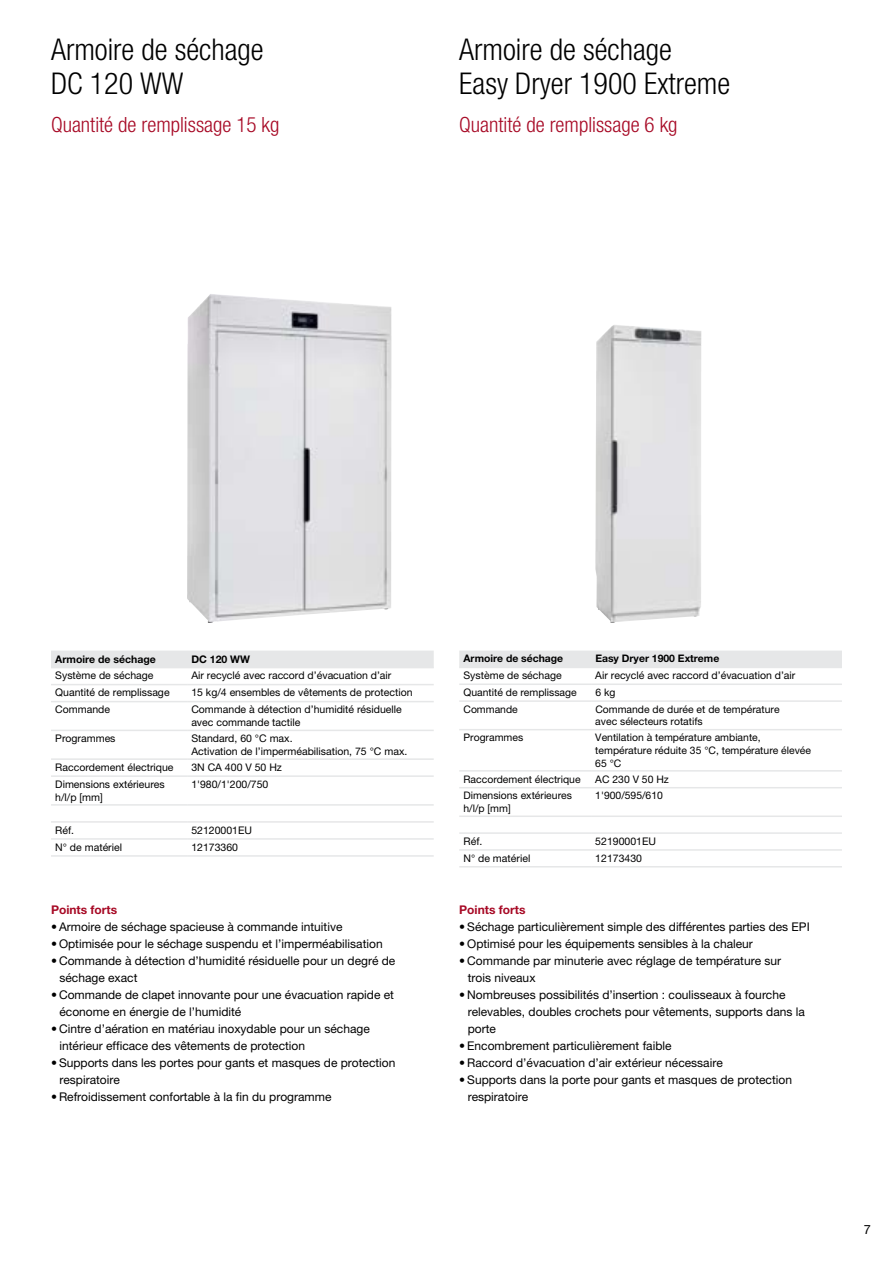
<style>
.page{position:relative;width:893px;height:1263px;background:#fff}
.page>*{position:absolute;margin:0;border:0;box-sizing:border-box;transform-origin:0 0}
.t1{font:300 condensed 30px/34px "Helvetica Neue LTW1 G";color:#000}
.t2{font:300 condensed 21px "Helvetica Neue LTW1 G";color:#a70925}
.t3{font:12.75px "Helvetica Neue LTW1 G";color:#000}
.t4{font:12px/17px "Helvetica Neue LTW1 G";color:#000}
.t5{font:700 12px "Helvetica Neue LTW1 G";color:#a70925}
.t6{font:10.5px/12.8px "Helvetica Neue LTW1 G";color:#000}
.t7{font:700 10.5px "Helvetica Neue LTW1 G";color:#000}
.t8{font:10.35px/12.6px "Helvetica Neue LTW1 G";color:#000}
.t9{font:700 10.35px "Helvetica Neue LTW1 G";color:#000}
</style>
<div class="page">
<div style="left:51px;top:651px;width:383px;height:16px;background:#e6e7e8"></div>
<hr style="left:51px;top:667px;width:136px;height:1px;background:#e6e7e8">
<hr style="left:51px;top:684px;width:136px;height:1px;background:#e6e7e8">
<hr style="left:51px;top:701px;width:136px;height:1px;background:#e6e7e8">
<hr style="left:51px;top:775px;width:136px;height:2px;background:#e6e7e8">
<hr style="left:187px;top:775px;width:247px;height:2px;background:#e6e7e8">
<hr style="left:187px;top:667px;width:247px;height:1px;background:#e6e7e8">
<hr style="left:187px;top:684px;width:247px;height:1px;background:#e6e7e8">
<hr style="left:187px;top:701px;width:247px;height:1px;background:#e6e7e8">
<hr style="left:51px;top:730px;width:136px;height:1px;background:#e6e7e8">
<hr style="left:187px;top:730px;width:247px;height:1px;background:#e6e7e8">
<hr style="left:51px;top:758px;width:136px;height:2px;background:#e6e7e8">
<hr style="left:187px;top:758px;width:247px;height:2px;background:#e6e7e8">
<hr style="left:51px;top:804px;width:136px;height:2px;background:#e6e7e8">
<hr style="left:187px;top:804px;width:247px;height:2px;background:#e6e7e8">
<hr style="left:51px;top:821px;width:136px;height:2px;background:#e6e7e8">
<hr style="left:187px;top:821px;width:247px;height:2px;background:#e6e7e8">
<hr style="left:51px;top:838px;width:136px;height:2px;background:#e6e7e8">
<hr style="left:187px;top:838px;width:247px;height:2px;background:#e6e7e8">
<hr style="left:51px;top:855px;width:136px;height:2px;background:#e6e7e8">
<hr style="left:187px;top:855px;width:247px;height:2px;background:#e6e7e8">
<div style="left:459px;top:651px;width:383px;height:16px;background:#e6e7e8"></div>
<hr style="left:459px;top:667px;width:132px;height:1px;background:#e6e7e8">
<hr style="left:459px;top:683px;width:132px;height:2px;background:#e6e7e8">
<hr style="left:591px;top:667px;width:251px;height:1px;background:#e6e7e8">
<hr style="left:591px;top:683px;width:251px;height:2px;background:#e6e7e8">
<hr style="left:459px;top:832px;width:132px;height:2px;background:#e6e7e8">
<hr style="left:591px;top:832px;width:251px;height:2px;background:#e6e7e8">
<hr style="left:459px;top:849px;width:132px;height:2px;background:#e6e7e8">
<hr style="left:591px;top:849px;width:251px;height:2px;background:#e6e7e8">
<hr style="left:459px;top:866px;width:132px;height:1px;background:#e6e7e8">
<hr style="left:591px;top:866px;width:251px;height:1px;background:#e6e7e8">
<hr style="left:459px;top:700px;width:132px;height:2px;background:#e6e7e8">
<hr style="left:591px;top:700px;width:251px;height:2px;background:#e6e7e8">
<hr style="left:459px;top:729px;width:132px;height:1px;background:#e6e7e8">
<hr style="left:591px;top:729px;width:251px;height:1px;background:#e6e7e8">
<hr style="left:459px;top:770px;width:132px;height:2px;background:#e6e7e8">
<hr style="left:591px;top:770px;width:251px;height:2px;background:#e6e7e8">
<hr style="left:459px;top:787px;width:132px;height:1px;background:#e6e7e8">
<hr style="left:591px;top:787px;width:251px;height:1px;background:#e6e7e8">
<hr style="left:459px;top:815px;width:132px;height:2px;background:#e6e7e8">
<hr style="left:591px;top:815px;width:251px;height:2px;background:#e6e7e8">
<img style="left:187px;top:294px;width:205px;height:329px">
<img style="left:595px;top:325px;width:107px;height:298px">
<h1 class="t1" style="left:51px;top:32px;width:214px">Armoire de séchage<br>DC 120 WW</h1>
<h2 class="t2" style="left:51px;top:112px;width:230px">Quantité de remplissage 15 kg</h2>
<h1 class="t1" style="left:459px;top:32px;width:272px">Armoire de séchage<br>Easy Dryer 1900 Extreme</h1>
<h2 class="t2" style="left:459px;top:112px;width:220px">Quantité de remplissage 6 kg</h2>
<p class="t7" style="left:55px;top:653px;width:102px">Armoire de séchage</p>
<p class="t7" style="left:191px;top:653px;width:60px">DC 120 WW</p>
<p class="t6" style="left:55px;top:669px;width:100px">Système de séchage</p>
<p class="t6" style="left:191px;top:669px;width:202px">Air recyclé avec raccord d’évacuation d’air</p>
<p class="t6" style="left:55px;top:686px;width:116px">Quantité de remplissage</p>
<p class="t6" style="left:191px;top:686px;width:223px">15 kg/4 ensembles de vêtements de protection</p>
<p class="t6" style="left:55px;top:703px;width:56px">Commande</p>
<p class="t6" style="left:191px;top:703px;width:212px">Commande à détection d’humidité résiduelle avec commande tactile</p>
<p class="t6" style="left:55px;top:732px;width:62px">Programmes</p>
<p class="t6" style="left:191px;top:732px;width:218px">Standard, 60 °C max.<br>Activation de l’imperméabilisation, 75 °C max.</p>
<p class="t6" style="left:55px;top:761px;width:120px">Raccordement électrique</p>
<p class="t6" style="left:191px;top:761px;width:92px">3N CA 400 V 50 Hz</p>
<p class="t6" style="left:55px;top:778px;width:111px">Dimensions extérieures h/l/p [mm]</p>
<p class="t6" style="left:191px;top:778px;width:79px">1'980/1'200/750</p>
<p class="t6" style="left:55px;top:823px;width:20px">Réf.</p>
<p class="t6" style="left:191px;top:823px;width:62px">52120001EU</p>
<p class="t6" style="left:55px;top:840px;width:68px">N° de matériel</p>
<p class="t6" style="left:191px;top:840px;width:48px">12173360</p>
<p class="t5" style="left:51px;top:902px;width:68px">Points forts</p>
<p class="t4" style="left:51px;top:918px;width:293px">• Armoire de séchage spacieuse à commande intuitive</p>
<p class="t4" style="left:51px;top:935px;width:333px">• Optimisée pour le séchage suspendu et l’imperméabilisation</p>
<p class="t4" style="left:60px;top:952px;width:337px;text-indent:-9px">• Commande à détection d’humidité résiduelle pour un degré de séchage exact</p>
<p class="t4" style="left:60px;top:986px;width:336px;text-indent:-9px">• Commande de clapet innovante pour une évacuation rapide et économe en énergie de l’humidité</p>
<p class="t4" style="left:60px;top:1020px;width:312px;text-indent:-9px">• Cintre d’aération en matériau inoxydable pour un séchage intérieur efficace des vêtements de protection</p>
<p class="t4" style="left:60px;top:1054px;width:337px;text-indent:-9px">• Supports dans les portes pour gants et masques de protection respiratoire</p>
<p class="t4" style="left:51px;top:1088px;width:282px">• Refroidissement confortable à la fin du programme</p>
<p class="t9" style="left:463px;top:652px;width:101px">Armoire de séchage</p>
<p class="t9" style="left:595px;top:652px;width:126px">Easy Dryer 1900 Extreme</p>
<p class="t6" style="left:463px;top:669px;width:100px">Système de séchage</p>
<p class="t6" style="left:595px;top:669px;width:202px">Air recyclé avec raccord d’évacuation d’air</p>
<p class="t8" style="left:463px;top:686px;width:115px">Quantité de remplissage</p>
<p class="t8" style="left:595px;top:686px;width:22px">6 kg</p>
<p class="t8" style="left:463px;top:703px;width:56px">Commande</p>
<p class="t8" style="left:595px;top:703px;width:186px">Commande de durée et de température avec sélecteurs rotatifs</p>
<p class="t8" style="left:463px;top:731px;width:61px">Programmes</p>
<p class="t8" style="left:595px;top:731px;width:217px">Ventilation à température ambiante, température réduite 35 °C, température élevée<br>65 °C</p>
<p class="t8" style="left:463px;top:772px;width:119px">Raccordement électrique</p>
<p class="t8" style="left:595px;top:772px;width:75px">AC 230 V 50 Hz</p>
<p class="t8" style="left:463px;top:789px;width:110px">Dimensions extérieures h/l/p [mm]</p>
<p class="t8" style="left:595px;top:789px;width:69px">1'900/595/610</p>
<p class="t6" style="left:463px;top:835px;width:20px">Réf.</p>
<p class="t6" style="left:595px;top:835px;width:62px">52190001EU</p>
<p class="t6" style="left:463px;top:851px;width:68px">N° de matériel</p>
<p class="t6" style="left:595px;top:851px;width:48px">12173430</p>
<p class="t5" style="left:459px;top:902px;width:68px">Points forts</p>
<p class="t4" style="left:459px;top:918px;width:352px">• Séchage particulièrement simple des différentes parties des EPI</p>
<p class="t4" style="left:459px;top:935px;width:295px">• Optimisé pour les équipements sensibles à la chaleur</p>
<p class="t4" style="left:468px;top:952px;width:315px;text-indent:-9px">• Commande par minuterie avec réglage de température sur trois niveaux</p>
<p class="t4" style="left:468px;top:986px;width:339px;text-indent:-9px">• Nombreuses possibilités d’insertion : coulisseaux à fourche relevables, doubles crochets pour vêtements, supports dans la porte</p>
<p class="t4" style="left:459px;top:1037px;width:214px">• Encombrement particulièrement faible</p>
<p class="t4" style="left:459px;top:1054px;width:265px">• Raccord d’évacuation d’air extérieur nécessaire</p>
<p class="t4" style="left:468px;top:1071px;width:326px;text-indent:-9px">• Supports dans la porte pour gants et masques de protection respiratoire</p>
<p class="t3" style="left:864px;top:1221px;width:9px">7</p>
</div>
